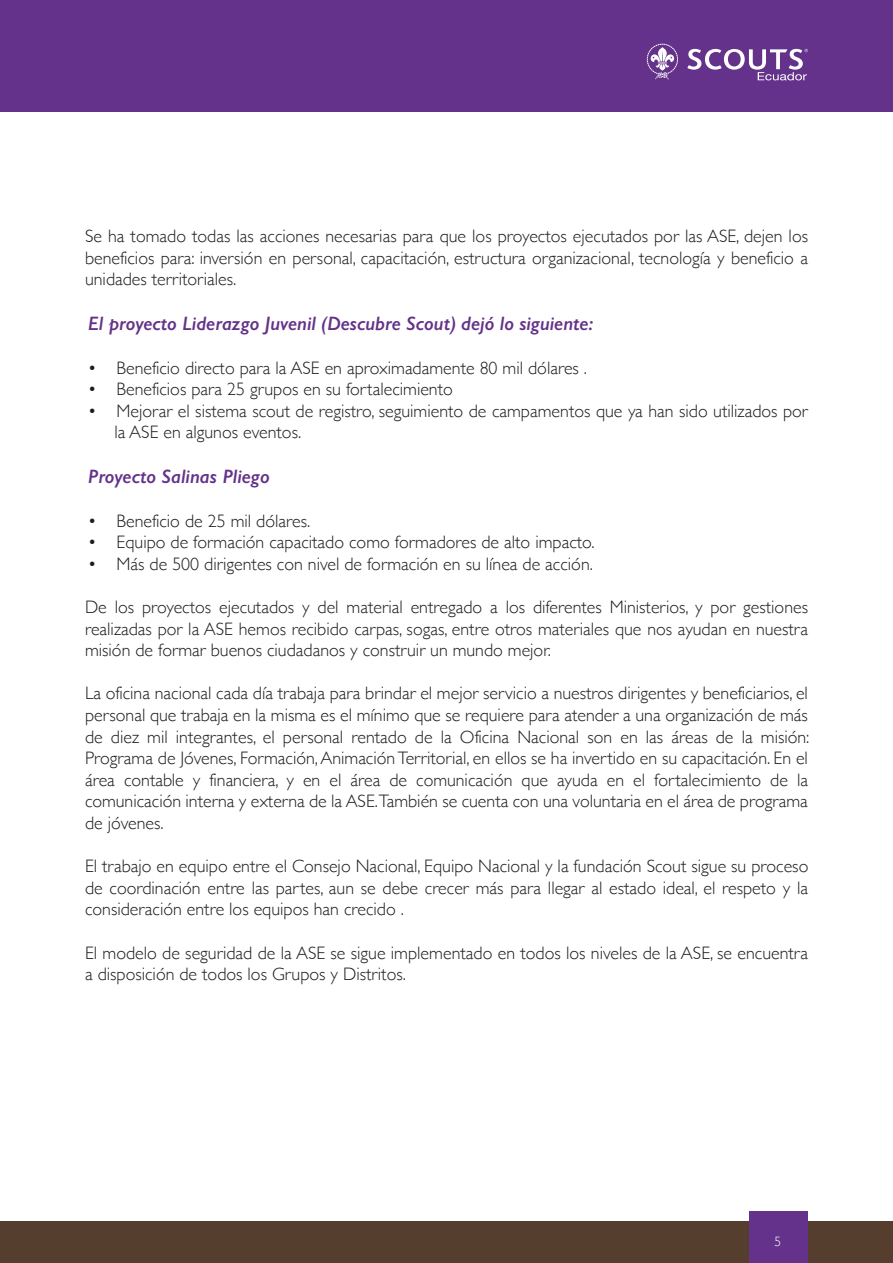
<style>
.page{position:relative;width:893px;height:1263px;background:#fff}
.page>*{position:absolute;margin:0;border:0;box-sizing:border-box;transform-origin:0 0}
.t1{font:italic 600 19.5px "Gill Sans";color:#64328a}
.t2{font:300 18px/21.6px "Gill Sans";color:#1d1d1b;text-align:justify}
.t3{font:300 13.5px "Gill Sans";color:#fff}
</style>
<div class="page">
<div style="left:0;top:1221px;width:893px;height:42px;background:#563e2f"></div>
<div style="left:0;top:0;width:893px;height:111px;background:#64328a"></div>
<svg style="left:647px;top:44px;width:31px;height:36px"></svg>
<svg style="left:687px;top:49px;width:121px;height:31px"></svg>
<div style="left:750px;top:1211px;width:58px;height:52px;background:#64328a"></div>
<p class="t2" style="left:85px;top:225px;width:724px">Se ha tomado todas las acciones necesarias para que los proyectos ejecutados por las ASE, dejen los beneficios para: inversión en personal, capacitación, estructura organizacional, tecnología y beneficio a unidades territoriales.</p>
<p class="t1" style="left:88px;top:312px;width:507px">El proyecto Liderazgo Juvenil (Descubre Scout) dejó lo siguiente:</p>
<p class="t2" style="left:88px;top:356px;width:501px">• Beneficio directo para la ASE en aproximadamente 80 mil dólares .</p>
<p class="t2" style="left:88px;top:378px;width:366px">• Beneficios para 25 grupos en su fortalecimiento</p>
<p class="t2" style="left:114px;top:399px;width:695px;text-indent:-26px">• Mejorar el sistema scout de registro, seguimiento de campamentos que ya han sido utilizados por la ASE en algunos eventos.</p>
<p class="t1" style="left:88px;top:465px;width:183px">Proyecto Salinas Pliego</p>
<p class="t2" style="left:88px;top:509px;width:224px">• Beneficio de 25 mil dólares.</p>
<p class="t2" style="left:88px;top:531px;width:508px">• Equipo de formación capacitado como formadores de alto impacto.</p>
<p class="t2" style="left:88px;top:552px;width:507px">• Más de 500 dirigentes con nivel de formación en su línea de acción.</p>
<p class="t2" style="left:85px;top:595px;width:724px">De los proyectos ejecutados y del material entregado a los diferentes Ministerios, y por gestiones realizadas por la ASE hemos recibido carpas, sogas, entre otros materiales que nos ayudan en nuestra misión de formar buenos ciudadanos y construir un mundo mejor.</p>
<p class="t2" style="left:85px;top:682px;width:726px">La oficina nacional cada día trabaja para brindar el mejor servicio a nuestros dirigentes y beneficiarios, el personal que trabaja en la misma es el mínimo que se requiere para atender a una organización de más de diez mil integrantes, el personal rentado de la Oficina Nacional son en las áreas de la misión:<br>Programa de Jóvenes, Formación, Animación Territorial, en ellos se ha invertido en su capacitación. En el área contable y financiera, y en el área de comunicación que ayuda en el fortalecimiento de la comunicación interna y externa de la ASE.También se cuenta con una voluntaria en el área de programa de jóvenes.</p>
<p class="t2" style="left:85px;top:855px;width:725px">El trabajo en equipo entre el Consejo Nacional, Equipo Nacional y la fundación Scout sigue su proceso de coordinación entre las partes, aun se debe crecer más para llegar al estado ideal, el respeto y la consideración entre los equipos han crecido .</p>
<p class="t2" style="left:85px;top:941px;width:724px">El modelo de seguridad de la ASE se sigue implementado en todos los niveles de la ASE, se encuentra a disposición de todos los Grupos y Distritos.</p>
<p class="t3" style="left:774px;top:1231px;width:8px">5</p>
</div>
